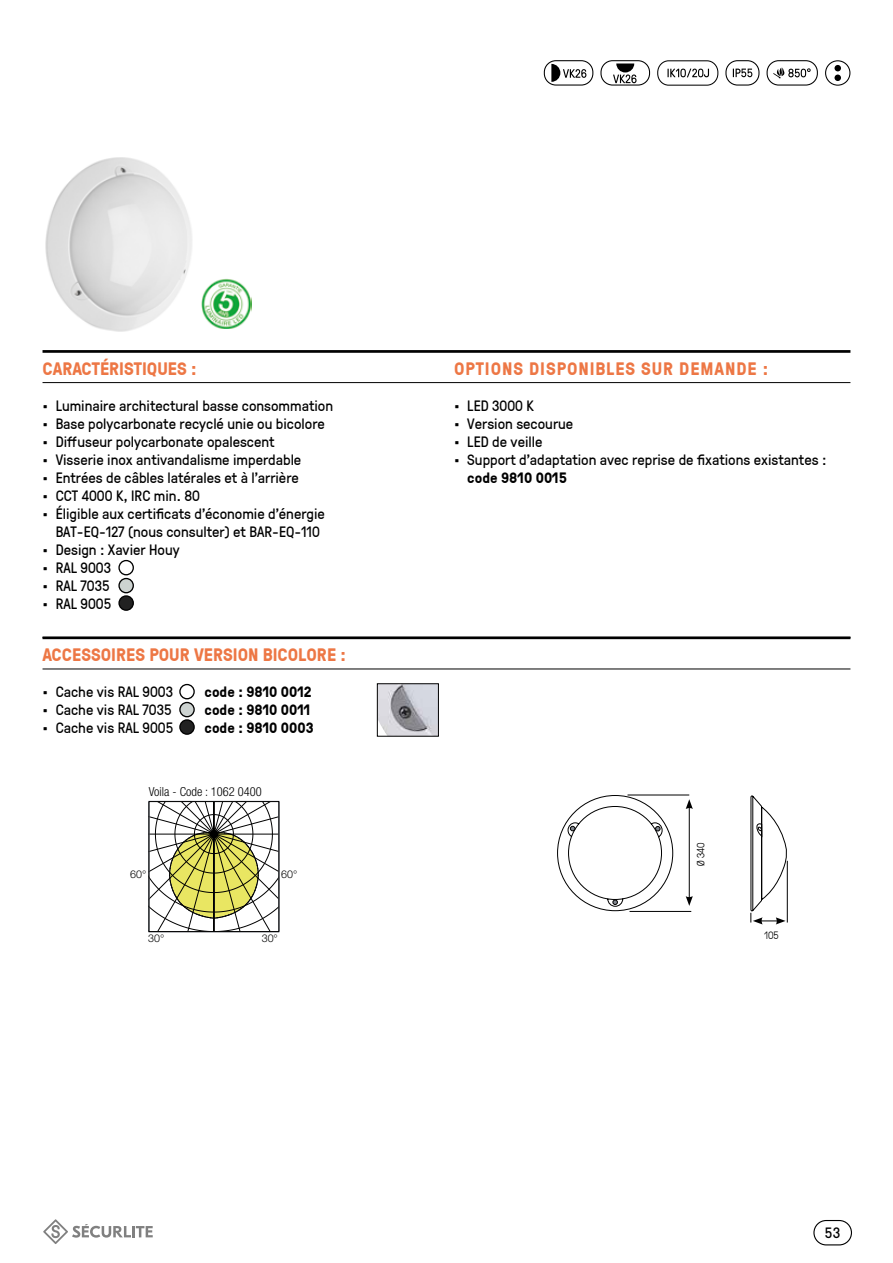
<style>
.page{position:relative;width:893px;height:1263px;background:#fff}
.page>*{position:absolute;margin:0;border:0;box-sizing:border-box;transform-origin:0 0}
.t1{font:700 18px "GT Pressura";color:#ed7745}
.t2{font:700 18px "GT Pressura";letter-spacing:.05em;color:#ed7745}
.t3{font:15px/18px "GT Pressura";color:#000;text-align:center}
.t4{font:700 15px "GT Pressura";color:#000}
.t5{font:15px "GT Pressura Pro Mono";color:#000}
.t6{font:300 condensed 12.45px "Helvetica Neue LT Std";color:#000}
.t7{font:300 10.65px "Helvetica Neue LT Std";color:#000}
.t8{font:300 10.65px "GT Pressura";color:#000}
</style>
<div class="page">
<div style="left:813px;top:1220px;width:39px;height:25px;border:1px solid #000;border-radius:12px"></div>
<svg style="left:43px;top:1219px;width:110px;height:25px"></svg>
<hr style="left:43px;top:350px;width:807px;height:3px;background:#000">
<hr style="left:43px;top:636px;width:807px;height:3px;background:#000">
<hr style="left:43px;top:382px;width:807px;height:1px;background:#000">
<hr style="left:43px;top:669px;width:807px;height:1px;background:#000">
<img style="left:45px;top:157px;width:147px;height:175px">
<div style="left:767px;top:60px;width:51px;height:26px;border:1px solid #000;border-radius:12px"></div>
<svg style="left:773px;top:67px;width:38px;height:11px"></svg>
<div style="left:657px;top:60px;width:61px;height:26px;border:1px solid #000;border-radius:11px"></div>
<svg style="left:667px;top:69px;width:42px;height:8px"></svg>
<div style="left:725px;top:60px;width:34px;height:26px;border:1px solid #000;border-radius:12px"></div>
<svg style="left:733px;top:69px;width:19px;height:8px"></svg>
<div style="left:544px;top:60px;width:49px;height:26px;border:1px solid #000;border-radius:12px"></div>
<svg style="left:551px;top:64px;width:35px;height:18px"></svg>
<div style="left:600px;top:60px;width:50px;height:26px;border:1px solid #000;border-radius:12px"></div>
<svg style="left:613px;top:64px;width:23px;height:19px"></svg>
<div style="left:825px;top:60px;width:25px;height:26px;border:1px solid #000;border-radius:50%"></div>
<div style="left:834px;top:65px;width:7px;height:6px;background:#000;border-radius:50%"></div>
<div style="left:834px;top:75px;width:7px;height:6px;background:#000;border-radius:50%"></div>
<img style="left:379px;top:685px;width:58px;height:50px">
<div style="left:377px;top:683px;width:62px;height:54px;border:1px solid #000"></div>
<svg style="left:557px;top:794px;width:231px;height:130px"></svg>
<svg style="left:119px;top:560px;width:14px;height:15px"></svg>
<div style="left:118px;top:560px;width:16px;height:15px;border:1px solid #000;border-radius:50%"></div>
<svg style="left:119px;top:578px;width:14px;height:15px"></svg>
<div style="left:118px;top:578px;width:16px;height:15px;border:1px solid #000;border-radius:50%"></div>
<div style="left:119px;top:596px;width:14px;height:14px;background:#212121;border-radius:50%"></div>
<div style="left:118px;top:595px;width:16px;height:16px;border:1px solid #000;border-radius:50%"></div>
<svg style="left:180px;top:684px;width:14px;height:15px"></svg>
<div style="left:179px;top:684px;width:16px;height:15px;border:1px solid #000;border-radius:50%"></div>
<svg style="left:180px;top:702px;width:14px;height:15px"></svg>
<div style="left:179px;top:702px;width:16px;height:15px;border:1px solid #000;border-radius:50%"></div>
<div style="left:180px;top:720px;width:14px;height:14px;background:#212121;border-radius:50%"></div>
<div style="left:179px;top:719px;width:16px;height:16px;border:1px solid #000;border-radius:50%"></div>
<hr style="left:279px;top:801px;width:1px;height:130px;background:#000">
<svg style="left:149px;top:801px;width:130px;height:131px"></svg>
<img style="left:201px;top:278px;width:51px;height:51px">
<p class="t1" style="left:43px;top:355px;width:155px">CARACTÉRISTIQUES :</p>
<p class="t3" style="left:43px;top:396px;width:292px">• Luminaire architectural basse consommation</p>
<p class="t3" style="left:43px;top:414px;width:284px">• Base polycarbonate recyclé unie ou bicolore</p>
<p class="t3" style="left:43px;top:432px;width:234px">• Diffuseur polycarbonate opalescent</p>
<p class="t3" style="left:43px;top:450px;width:260px">• Visserie inox antivandalisme imperdable</p>
<p class="t3" style="left:43px;top:468px;width:258px">• Entrées de câbles latérales et à l’arrière</p>
<p class="t3" style="left:43px;top:486px;width:159px">• CCT 4000 K, IRC min. 80</p>
<p class="t3" style="left:43px;top:504px;width:284px">• Éligible aux certificats d'économie d'énergie<br>BAT-EQ-127 (nous consulter) et BAR-EQ-110</p>
<p class="t3" style="left:43px;top:540px;width:139px">• Design : Xavier Houy</p>
<p class="t3" style="left:43px;top:558px;width:70px">• RAL 9003</p>
<p class="t3" style="left:43px;top:576px;width:68px">• RAL 7035</p>
<p class="t3" style="left:43px;top:594px;width:70px">• RAL 9005</p>
<p class="t1" style="left:43px;top:642px;width:305px">ACCESSOIRES POUR VERSION BICOLORE :</p>
<p class="t3" style="left:43px;top:682px;width:132px">• Cache vis RAL 9003</p>
<p class="t4" style="left:205px;top:681px;width:109px">code : 9810 0012</p>
<p class="t3" style="left:43px;top:700px;width:130px">• Cache vis RAL 7035</p>
<p class="t4" style="left:205px;top:699px;width:107px">code : 9810 0011</p>
<p class="t3" style="left:43px;top:718px;width:132px">• Cache vis RAL 9005</p>
<p class="t4" style="left:205px;top:717px;width:111px">code : 9810 0003</p>
<p class="t6" style="left:149px;top:784px;width:114px">Voila - Code : 1062 0400</p>
<p class="t7" style="left:130px;top:867px;width:18px">60°</p>
<p class="t7" style="left:281px;top:867px;width:18px">60°</p>
<p class="t7" style="left:148px;top:931px;width:18px">30°</p>
<p class="t7" style="left:262px;top:931px;width:18px">30°</p>
<p class="t2" style="left:454px;top:355px;width:316px">OPTIONS DISPONIBLES SUR DEMANDE :</p>
<p class="t3" style="left:454px;top:396px;width:81px">• LED 3000 K</p>
<p class="t3" style="left:454px;top:414px;width:121px">• Version secourue</p>
<p class="t3" style="left:454px;top:432px;width:90px">• LED de veille</p>
<p class="t3" style="left:454px;top:450px;width:374px">• Support d'adaptation avec reprise de fixations existantes :</p>
<p class="t4" style="left:467px;top:466px;width:101px">code 9810 0015</p>
<p class="t8" style="left:693px;top:866px;width:25px;rotate:-90deg">Ø 340</p>
<p class="t8" style="left:764px;top:928px;width:16px">105</p>
<p class="t5" style="left:824px;top:1224px;width:18px">53</p>
</div>
